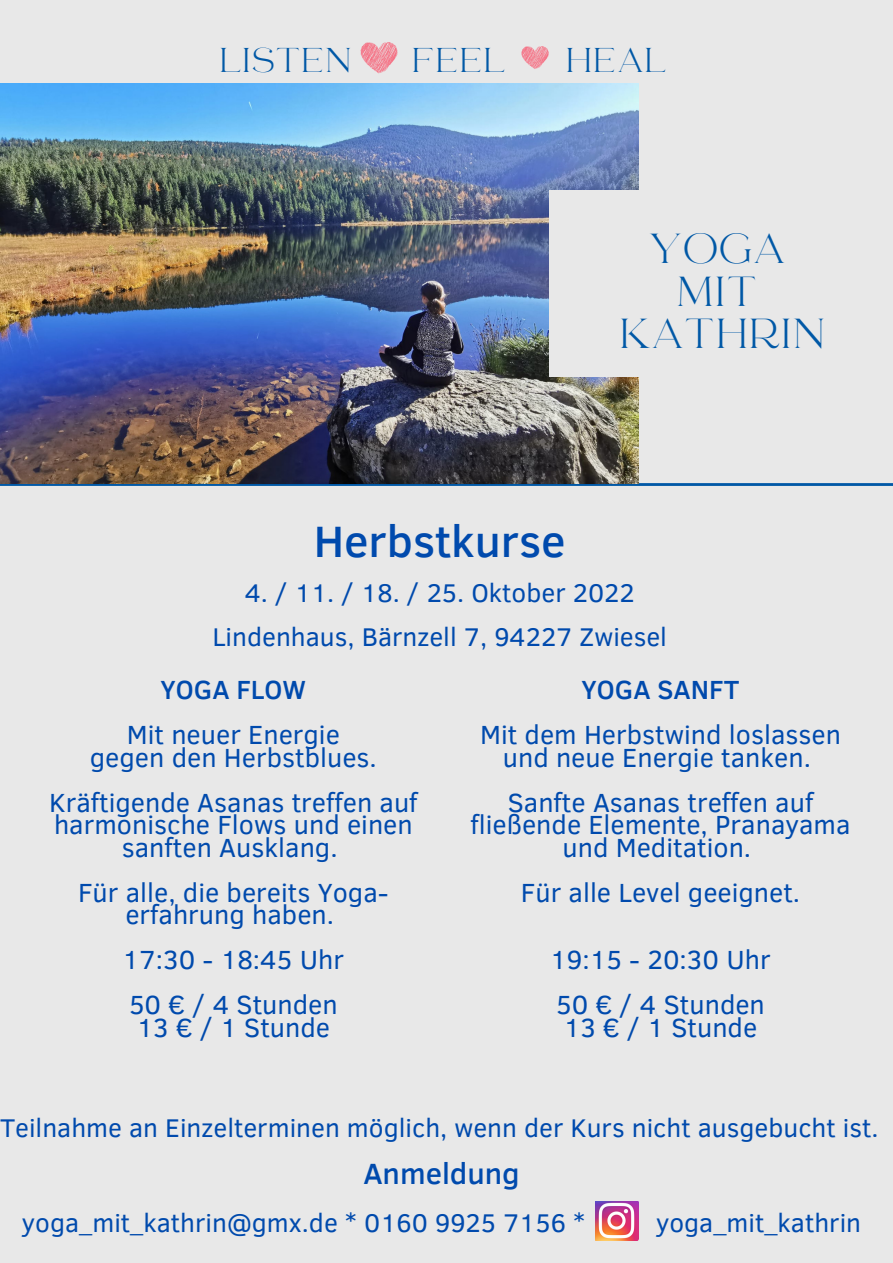
<style>
.page{position:relative;width:893px;height:1263px;background:#e8e8e8}
.page>*{position:absolute;margin:0;border:0;box-sizing:border-box;transform-origin:0 0}
.t1{font:500 45px "Clear Sans";color:#004aad}
.t2{font:41.62px/42.5px "RTL Ansam Ansam";color:#0058a6;text-align:center}
.t3{font:34.12px "RTL Ansam Ansam";color:#0058a6}
.t4{font:500 30px "Clear Sans";color:#004aad}
.t5{font:26.92px/22.5px "Clear Sans";color:#004aad;text-align:center}
.t6{font:500 26.92px "Clear Sans";color:#004aad}
.t7{font:26.25px/43.9px "Clear Sans";color:#004aad;text-align:center}
</style>
<div class="page">
<hr style="left:0;top:483px;width:893px;height:3px;background:#0058a6">
<svg style="left:360px;top:42px;width:38px;height:32px"></svg>
<img style="left:595px;top:1201px;width:43px;height:40px">
<img style="left:0;top:83px;width:639px;height:400px">
<div style="left:549px;top:190px;width:344px;height:186px;background:#e8e8e8"></div>
<svg style="left:521px;top:46px;width:28px;height:23px"></svg>
<p class="t3" style="left:220px;top:39px;width:134px">LISTEN</p>
<p class="t3" style="left:413px;top:39px;width:96px">FEEL</p>
<p class="t3" style="left:567px;top:39px;width:103px">HEAL</p>
<h2 class="t2" style="left:621px;top:232px;width:207px">YOGA<br>MIT<br>KATHRIN</h2>
<h1 class="t1" style="left:314px;top:509px;width:253px">Herbstkurse</h1>
<p class="t7" style="left:212px;top:569px;width:456px">4. / 11. / 18. / 25. Oktober 2022<br>Lindenhaus, Bärnzell 7, 94227 Zwiesel</p>
<p class="t6" style="left:161px;top:670px;width:147px">YOGA FLOW</p>
<p class="t5" style="left:90px;top:722px;width:288px">Mit neuer Energie gegen den Herbstblues.</p>
<p class="t5" style="left:49px;top:790px;width:370px">Kräftigende Asanas treffen auf harmonische Flows und einen sanften Ausklang.</p>
<p class="t5" style="left:78px;top:880px;width:312px">Für alle, die bereits Yoga&shy;erfahrung haben.</p>
<p class="t5" style="left:123px;top:936px;width:223px;line-height:45px;text-align:left">17:30 - 18:45 Uhr<br>50 € / 4 Stunden</p>
<p class="t5" style="left:137px;top:1015px;width:195px">13 € / 1 Stunde</p>
<p class="t6" style="left:581px;top:670px;width:159px">YOGA SANFT</p>
<p class="t5" style="left:480px;top:722px;width:362px">Mit dem Herbstwind loslassen und neue Energie tanken.</p>
<p class="t5" style="left:470px;top:790px;width:381px">Sanfte Asanas treffen auf fließende Elemente, Pranayama und Meditation.</p>
<p class="t5" style="left:521px;top:880px;width:281px">Für alle Level geeignet.</p>
<p class="t5" style="left:550px;top:936px;width:222px;line-height:45px;text-align:left">19:15 - 20:30 Uhr<br>50 € / 4 Stunden</p>
<p class="t5" style="left:564px;top:1015px;width:195px">13 € / 1 Stunde</p>
<p class="t7" style="left:0;top:1105px;width:880px">Teilnahme an Einzelterminen möglich, wenn der Kurs nicht ausgebucht ist.</p>
<p class="t4" style="left:363px;top:1152px;width:158px">Anmeldung</p>
<p class="t7" style="left:22px;top:1199px;width:565px">yoga_mit_kathrin@gmx.de * 0160 9925 7156 *</p>
<p class="t7" style="left:656px;top:1199px;width:206px">yoga_mit_kathrin</p>
</div>
